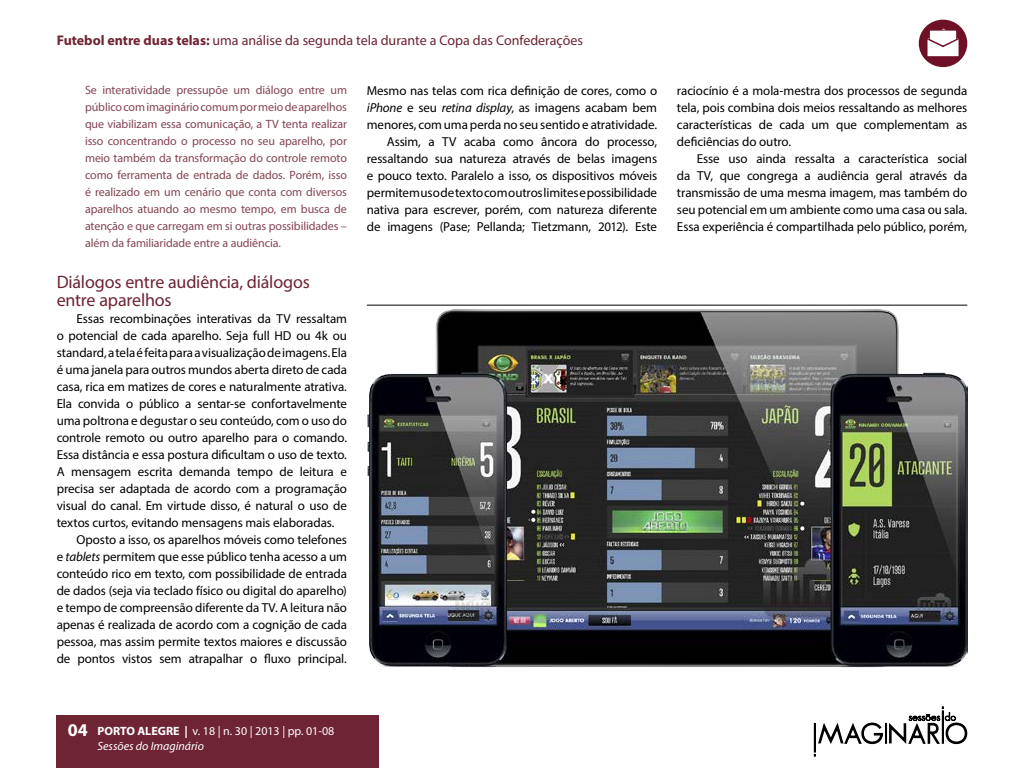
<style>
.page{position:relative;width:1024px;height:768px;background:#fff}
.page>*{position:absolute;margin:0;border:0;box-sizing:border-box;transform-origin:0 0}
.t1{font:18px/18px "Myriad Pro";letter-spacing:-.01em;color:#6e2433}
.t2{font:700 18px "Myriad Pro";color:#fff}
.t3{font:14px "Myriad Pro";color:#6e2433}
.t4{font:13px/17px "Myriad Pro";letter-spacing:-.01em;color:#000;text-align:justify}
.t5{font:12px/17px "Myriad Pro";letter-spacing:-.01em;color:#844552;text-align:justify}
.t6{font:12px/15px "Myriad Pro";color:#fff}
.s1{font-weight:700}
.s2{font-style:italic}
</style>
<div class="page">
<div style="left:57px;top:715px;width:322px;height:53px;background:#6e2433"></div>
<div style="left:919px;top:20px;width:48px;height:47px;background:#6e1126;border-radius:50%"></div>
<svg style="left:928px;top:29px;width:31px;height:27px"></svg>
<svg style="left:814px;top:706px;width:154px;height:51px"></svg>
<img style="left:367px;top:310px;width:600px;height:358px">
<hr style="left:367px;top:305px;width:600px;height:1px;background:#000">
<p class="t3" style="left:57px;top:32px;width:528px"><span class="s1">Futebol entre duas telas:</span> uma análise da segunda tela durante a Copa das Confederações</p>
<p class="t5" style="left:85px;top:81px;width:263px">Se interatividade pressupõe um diálogo entre um público com imaginário comum por meio de aparelhos que viabilizam essa comunicação, a TV tenta realizar isso concentrando o processo no seu aparelho, por meio também da transformação do controle remoto como ferramenta de entrada de dados. Porém, isso é realizado em um cenário que conta com diversos aparelhos atuando ao mesmo tempo, em busca de atenção e que carregam em si outras possibilidades – além da familiaridade entre a audiência.</p>
<h1 class="t1" style="left:57px;top:272px;width:255px">Diálogos entre audiência, diálogos entre aparelhos</h1>
<p class="t4" style="left:77px;top:310px;width:272px">Essas recombinações interativas da TV ressaltam</p>
<p class="t4" style="left:57px;top:327px;width:292px">o potencial de cada aparelho. Seja full HD ou 4k ou</p>
<p class="t4" style="left:57px;top:344px;width:292px">standard, a tela é feita para a visualização de imagens. Ela</p>
<p class="t4" style="left:57px;top:361px;width:292px">é uma janela para outros mundos aberta direto de cada</p>
<p class="t4" style="left:57px;top:378px;width:292px">casa, rica em matizes de cores e naturalmente atrativa.</p>
<p class="t4" style="left:57px;top:395px;width:292px">Ela convida o público a sentar-se confortavelmente</p>
<p class="t4" style="left:57px;top:412px;width:292px">uma poltrona e degustar o seu conteúdo, com o uso do</p>
<p class="t4" style="left:57px;top:429px;width:292px">controle remoto ou outro aparelho para o comando.</p>
<p class="t4" style="left:57px;top:446px;width:292px">Essa distância e essa postura dificultam o uso de texto.</p>
<p class="t4" style="left:57px;top:463px;width:292px">A mensagem escrita demanda tempo de leitura e</p>
<p class="t4" style="left:57px;top:480px;width:292px">precisa ser adaptada de acordo com a programação</p>
<p class="t4" style="left:57px;top:497px;width:292px">visual do canal. Em virtude disso, é natural o uso de</p>
<p class="t4" style="left:57px;top:514px;width:279px">textos curtos, evitando mensagens mais elaboradas.</p>
<p class="t4" style="left:77px;top:531px;width:272px">Oposto a isso, os aparelhos móveis como telefones</p>
<p class="t4" style="left:57px;top:548px;width:292px">e <span class="s2">tablets</span> permitem que esse público tenha acesso a um</p>
<p class="t4" style="left:57px;top:565px;width:292px">conteúdo rico em texto, com possibilidade de entrada</p>
<p class="t4" style="left:57px;top:582px;width:292px">de dados (seja via teclado físico ou digital do aparelho)</p>
<p class="t4" style="left:57px;top:599px;width:292px">e tempo de compreensão diferente da TV. A leitura não</p>
<p class="t4" style="left:57px;top:616px;width:292px">apenas é realizada de acordo com a cognição de cada</p>
<p class="t4" style="left:57px;top:633px;width:292px">pessoa, mas assim permite textos maiores e discussão</p>
<p class="t4" style="left:57px;top:650px;width:292px">de pontos vistos sem atrapalhar o fluxo principal.</p>
<p class="t4" style="left:367px;top:82px;width:292px;text-align:right">Mesmo nas telas com rica definição de cores, como o <span class="s2">iPhone</span> e seu <span class="s2">retina display</span>, as imagens acabam bem menores, com uma perda no seu sentido e atratividade.<br>Assim, a TV acaba como âncora do processo, ressaltando sua natureza através de belas imagens e pouco texto. Paralelo a isso, os dispositivos móveis permitem uso de texto com outros limites e possibilidade nativa para escrever, porém, com natureza diferente de imagens (Pase; Pellanda; Tietzmann, 2012). Este</p>
<p class="t4" style="left:677px;top:82px;width:292px">raciocínio é a mola-mestra dos processos de segunda tela, pois combina dois meios ressaltando as melhores características de cada um que complementam as deficiências do outro.</p>
<p class="t4" style="left:677px;top:150px;width:292px;text-indent:20px">Esse uso ainda ressalta a característica social da TV, que congrega a audiência geral através da transmissão de uma mesma imagem, mas também do seu potencial em um ambiente como uma casa ou sala.<br>Essa experiência é compartilhada pelo público, porém,</p>
<h1 class="t2" style="left:68px;top:718px;width:21px">04</h1>
<p class="t6" style="left:97px;top:724px;width:238px"><span class="s1">PORTO ALEGRE |</span> v. 18 | n. 30 | 2013 | pp. 01-08<br><span class="s2">Sessões do Imaginário</span></p>
</div>
